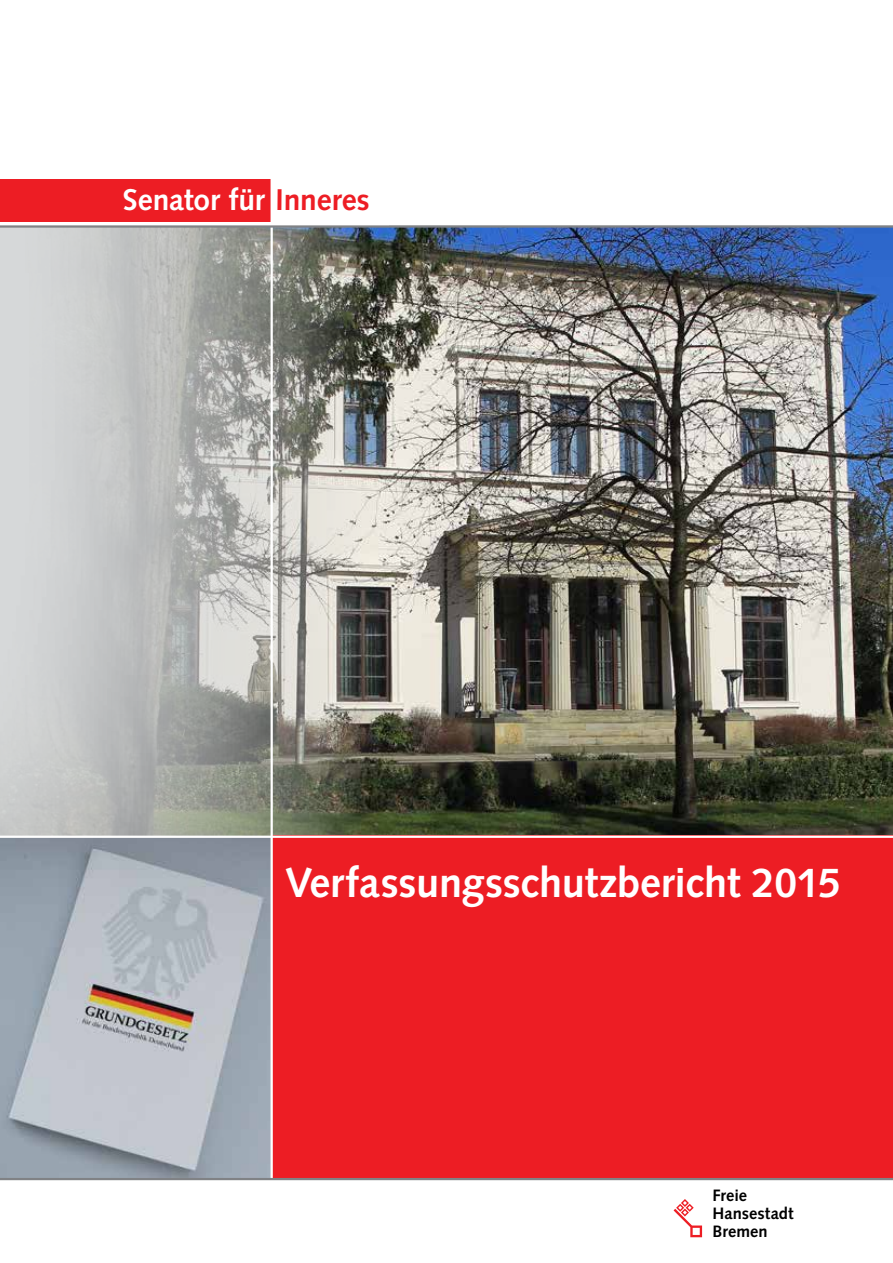
<style>
.page{position:relative;width:893px;height:1263px;background:#fff}
.page>*{position:absolute;margin:0;border:0;box-sizing:border-box;transform-origin:0 0}
.t1{font:700 42px "Syntax";letter-spacing:-.005em;color:#fff}
.t2{font:700 30px "Syntax";letter-spacing:-.005em;color:#fff}
.t3{font:700 16.5px/18px "Syntax";letter-spacing:.005em;color:#000}
.s1{color:#ed1d24}
.s2{font-size:41.25px}
</style>
<div class="page">
<img style="left:370px;top:228px;width:523px;height:608px">
<svg style="left:0;top:228px;width:370px;height:608px;background:#b0b1ae"></svg>
<img style="left:0;top:838px;width:271px;height:340px">
<div style="left:272px;top:836px;width:621px;height:343px;background:#ed1d24"></div>
<div style="left:0;top:179px;width:271px;height:42px;background:#ed1d24"></div>
<svg style="left:674px;top:1199px;width:28px;height:38px"></svg>
<hr style="left:271px;top:169px;width:2px;height:1094px;background:#fff">
<hr style="left:0;top:1178px;width:893px;height:2px;background:#808285">
<hr style="left:0;top:225px;width:893px;height:3px;background:#808285">
<hr style="left:0;top:836px;width:893px;height:2px;background:#fff">
<p class="t2" style="left:123px;top:182px;width:249px">Senator für <span class="s1">Inneres</span></p>
<p class="t1" style="left:285px;top:859px;width:557px">Verfassungsschutzbericht <span class="s2">2015</span></p>
<p class="t3" style="left:712px;top:1187px;width:83px">Freie<br>Hansestadt<br>Bremen</p>
</div>
